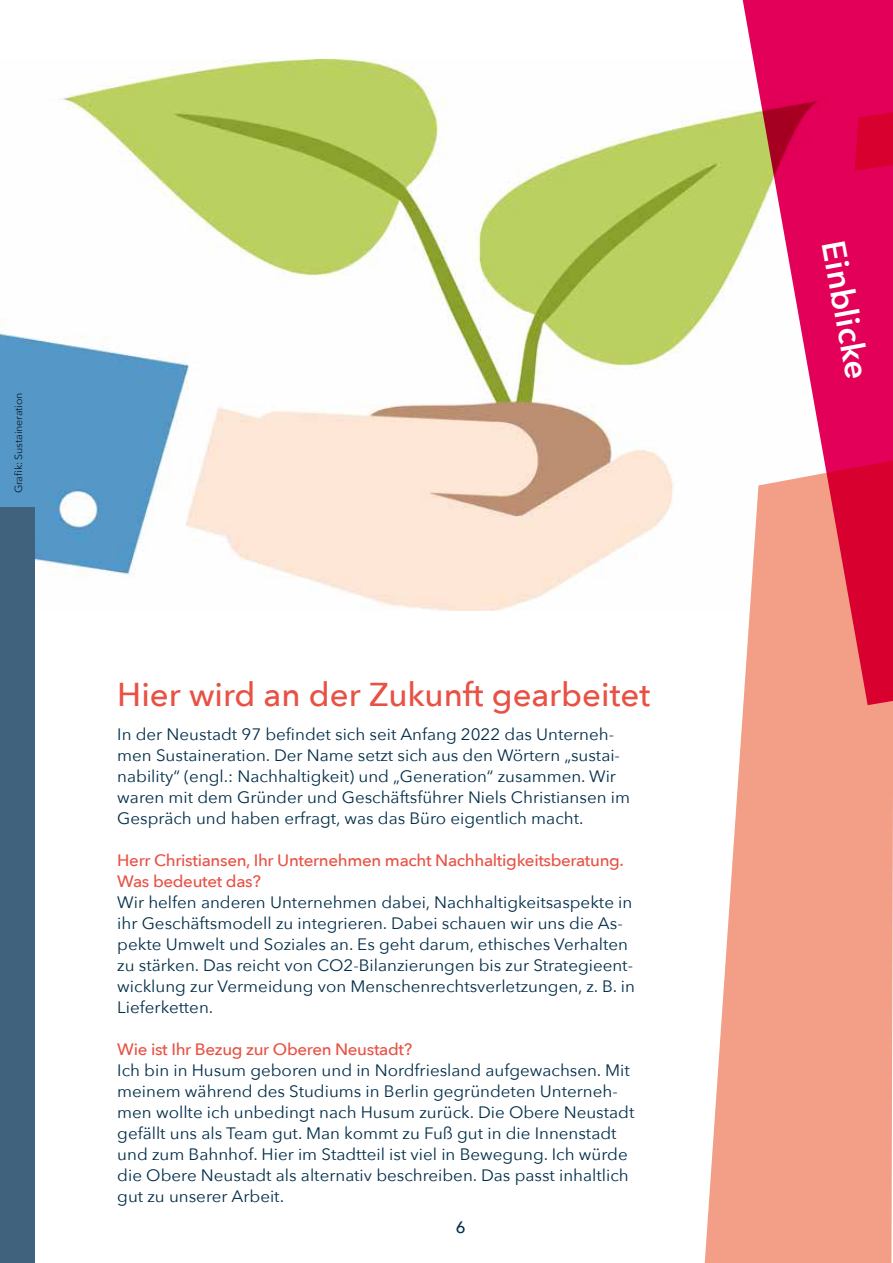
<style>
.page{position:relative;width:893px;height:1263px;background:#fff}
.page>*{position:absolute;margin:0;border:0;box-sizing:border-box;transform-origin:0 0}
.t1{font:500 33px "Avenir Next";color:#e85245}
.t2{font:600 33px "Avenir Next";color:#fff}
.t3{font:16.5px/21px "Avenir Next";color:#002e49}
.t4{font:500 16.5px/21px "Avenir Next";letter-spacing:-.02em;color:#e85245}
.t5{font:500 16.5px "Avenir Next";color:#002e49}
.t6{font:10.5px "Avenir Next";letter-spacing:-.02em;color:#000}
</style>
<div class="page">
<img style="left:0;top:59px;width:737px;height:551px">
<svg style="left:705px;top:460px;width:188px;height:803px;fill:#f39f88"></svg>
<div style="left:0;top:507px;width:34px;height:756px;background:#41627d"></div>
<svg style="left:737px;top:0;width:156px;height:705px"></svg>
<svg style="left:855px;top:0;width:38px;height:170px;background:#df004c"></svg>
<p class="t6" style="left:10px;top:493px;width:102px;rotate:-90deg">Grafik: Sustaineration</p>
<h1 class="t1" style="left:117px;top:666px;width:534px">Hier wird an der Zukunft gearbeitet</h1>
<p class="t3" style="left:117px;top:723px;width:514px">In der Neustadt 97 befindet sich seit Anfang 2022 das Unterneh&shy;men Sustaineration. Der Name setzt sich aus den Wörtern „sustai&shy;nability“ (engl.: Nachhaltigkeit) und „Generation“ zusammen. Wir waren mit dem Gründer und Geschäftsführer Niels Christiansen im Gespräch und haben erfragt, was das Büro eigentlich macht.</p>
<p class="t4" style="left:117px;top:849px;width:508px">Herr Christiansen, Ihr Unternehmen macht Nachhaltigkeitsberatung.<br>Was bedeutet das?</p>
<p class="t3" style="left:117px;top:891px;width:519px">Wir helfen anderen Unternehmen dabei, Nachhaltigkeitsaspekte in ihr Geschäftsmodell zu integrieren. Dabei schauen wir uns die As&shy;pekte Umwelt und Soziales an. Es geht darum, ethisches Verhalten zu stärken. Das reicht von CO2-Bilanzierungen bis zur Strategieent&shy;wicklung zur Vermeidung von Menschenrechtsverletzungen, z. B. in Lieferketten.</p>
<p class="t4" style="left:117px;top:1038px;width:296px">Wie ist Ihr Bezug zur Oberen Neustadt?</p>
<p class="t3" style="left:117px;top:1059px;width:519px">Ich bin in Husum geboren und in Nordfriesland aufgewachsen. Mit meinem während des Studiums in Berlin gegründeten Unterneh&shy;men wollte ich unbedingt nach Husum zurück. Die Obere Neustadt gefällt uns als Team gut. Man kommt zu Fuß gut in die Innenstadt und zum Bahnhof. Hier im Stadtteil ist viel in Bewegung. Ich würde die Obere Neustadt als alternativ beschreiben. Das passt inhaltlich gut zu unserer Arbeit.</p>
<p class="t5" style="left:456px;top:1213px;width:11px">6</p>
<h1 class="t2" style="left:860px;top:236px;width:141px;rotate:79deg">Einblicke</h1>
</div>
